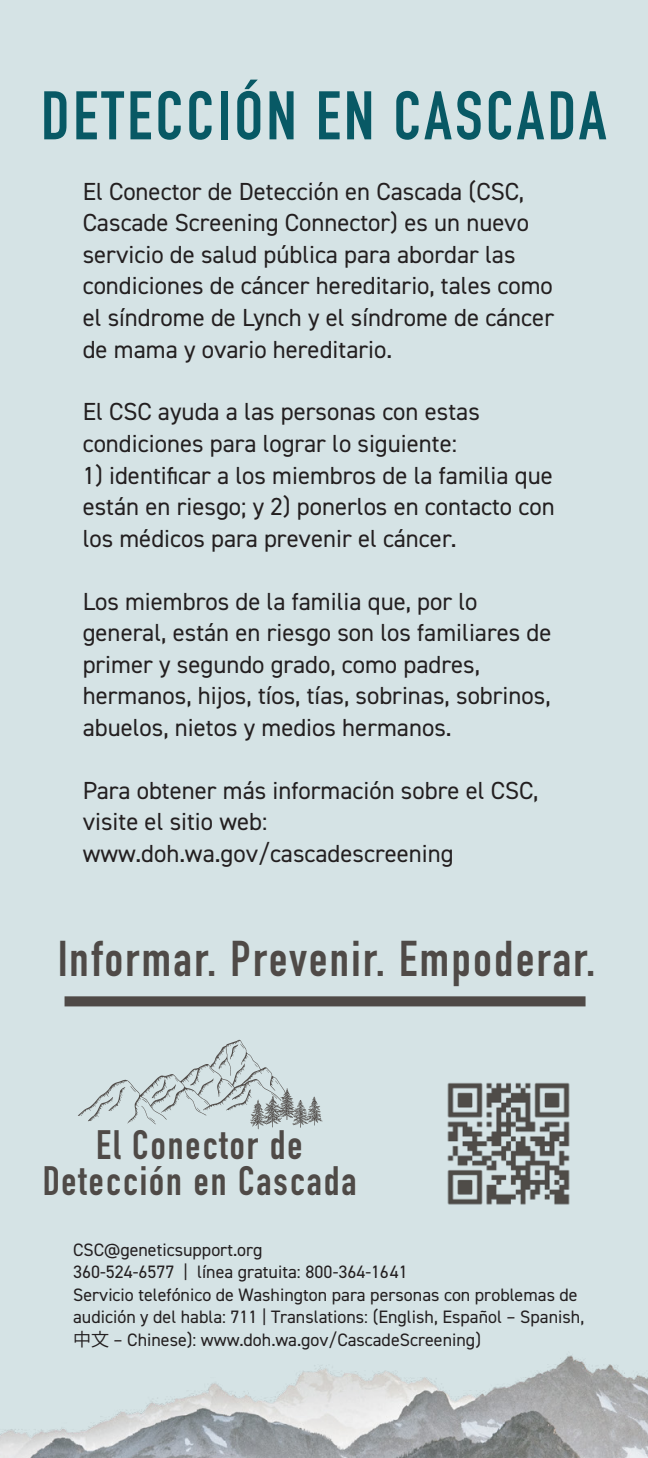
<style>
.page{position:relative;width:648px;height:1458px;background:#d5e3e5}
.page>*{position:absolute;margin:0;border:0;box-sizing:border-box;transform-origin:0 0}
.t1{font:700 67.5px "DIN Condensed";letter-spacing:.05em;color:#085965}
.t2{font:700 49.5px "DIN Condensed";letter-spacing:.05em;color:#5f5450}
.t3{font:700 40.5px/36px "DIN Condensed";letter-spacing:.05em;color:#5f5450;text-align:center}
.t4{font:24.75px/31.5px "DIN2014";color:#231f20}
.t5{font:18px/22.5px "DIN2014";color:#231f20}
.s1{font-family:"Koz Go Pr 6 N"}
</style>
<div class="page">
<img style="left:0;top:1355px;width:648px;height:103px">
<svg style="left:65px;top:996px;width:521px;height:10px;background:#534f4c"></svg>
<svg style="left:78px;top:1040px;width:244px;height:89px"></svg>
<img style="left:447px;top:1082px;width:123px;height:123px">
<h1 class="t1" style="left:41px;top:70px;width:567px">DETECCIÓN EN CASCADA</h1>
<p class="t4" style="left:83px;top:175px;width:473px">El Conector de Detección en Cascada (CSC, Cascade Screening Connector) es un nuevo servicio de salud pública para abordar las condiciones de cáncer hereditario, tales como el síndrome de Lynch y el síndrome de cáncer de mama y ovario hereditario.</p>
<p class="t4" style="left:83px;top:396px;width:399px">El CSC ayuda a las personas con estas condiciones para lograr lo siguiente:</p>
<p class="t4" style="left:83px;top:459px;width:474px;text-align:justify">1) identificar a los miembros de la familia que están en riesgo; y 2) ponerlos en contacto con los médicos para prevenir el cáncer.</p>
<p class="t4" style="left:83px;top:585px;width:470px">Los miembros de la familia que, por lo general, están en riesgo son los familiares de primer y segundo grado, como padres, hermanos, hijos, tíos, tías, sobrinas, sobrinos, abuelos, nietos y medios hermanos.</p>
<p class="t4" style="left:83px;top:774px;width:457px">Para obtener más información sobre el CSC, visite el sitio web: www.doh.wa.gov/cascadescreening</p>
<h2 class="t2" style="left:57px;top:925px;width:540px">Informar. Prevenir. Empoderar.</h2>
<h3 class="t3" style="left:42px;top:1126px;width:316px">El Conector de<br>Detección en Cascada</h3>
<p class="t5" style="left:73px;top:1238px;width:513px">CSC@geneticsupport.org<br>360-524-6577 | línea gratuita: 800-364-1641<br>Servicio telefónico de Washington para personas con problemas de audición y del habla: 711 | Translations: (English, Español – Spanish,<span class="s1">中文</span> – Chinese): www.doh.wa.gov/CascadeScreening)</p>
</div>
